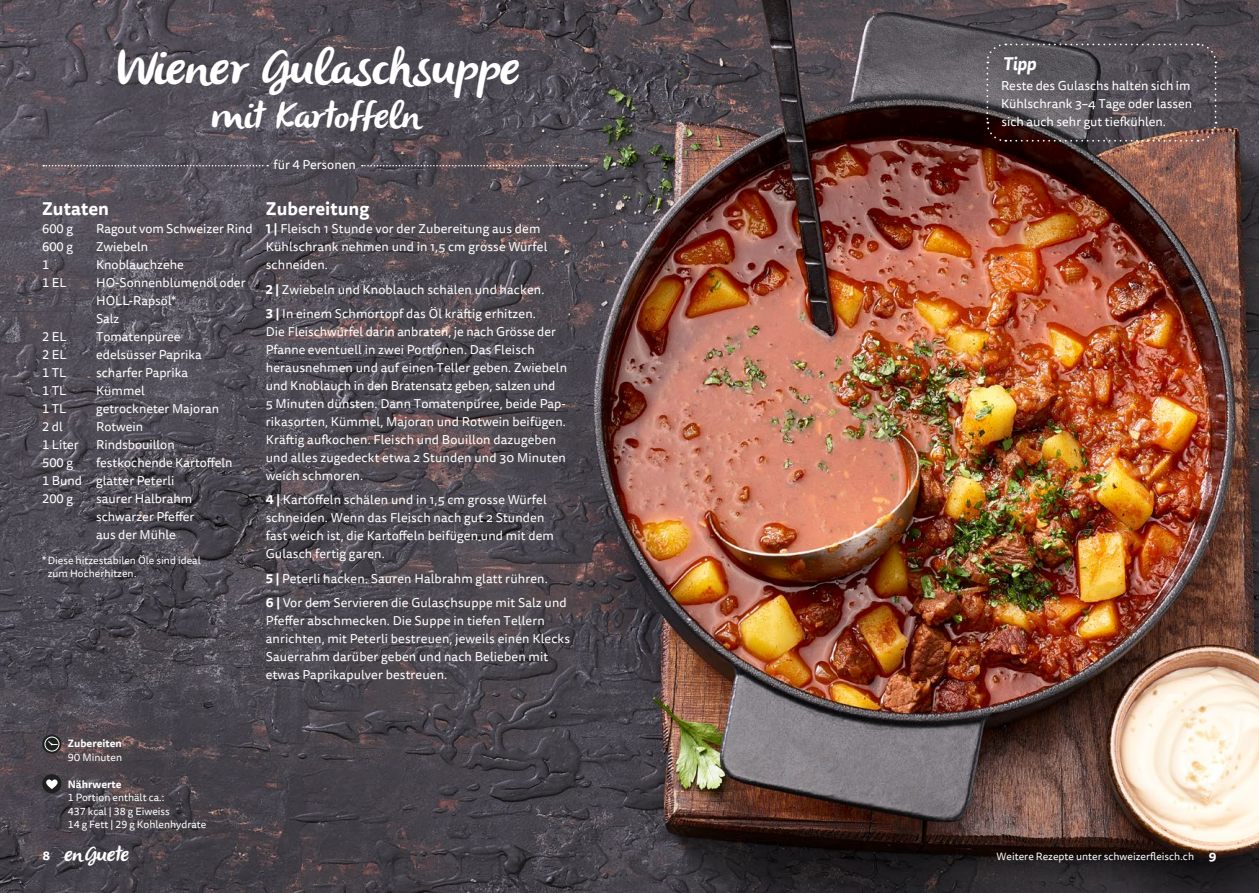
<style>
.page{position:relative;width:1259px;height:893px;background:#fff}
.page>*{position:absolute;margin:0;border:0;box-sizing:border-box;transform-origin:0 0}
.t1{font:italic 49.5px "Olivier";color:#fff}
.t2{font:italic 37.5px "Olivier";color:#fff}
.t3{font:italic 21px "Olivier";color:#fff}
.t4{font:700 18px "Tisa Sans OT";color:#fff}
.t5{font:italic 700 18px "Tisa Sans OT";color:#fff}
.t6{font:12.75px/18px "Tisa Sans OT";letter-spacing:.01em;color:#fff}
.t7{font:700 12.75px "Tisa Sans OT";color:#fff}
.t8{font:10.5px/13.5px "Tisa Sans OT";color:#fff}
.t9{font:700 10.5px "Tisa Sans OT";color:#fff}
.s1{font-weight:700}
.s2{font-family:"Tisa Sans OT";font-weight:700;font-style:normal;font-size:12.75px}
</style>
<div class="page">
<img style="left:0;top:0;width:1259px;height:893px">
<svg style="left:43px;top:165px;width:225px;height:1px"></svg>
<svg style="left:362px;top:165px;width:225px;height:1px"></svg>
<svg style="left:42px;top:734px;width:19px;height:20px"></svg>
<div style="left:45px;top:737px;width:14px;height:14px;border:1px solid #fff;border-radius:50%"></div>
<svg style="left:48px;top:741px;width:10px;height:4px"></svg>
<div style="left:42px;top:774px;width:19px;height:19px;background:#1e1f1f;border-radius:50%"></div>
<svg style="left:46px;top:779px;width:12px;height:10px"></svg>
<svg style="left:985px;top:43px;width:232px;height:100px;background:#585156"></svg>
<h1 class="t1" style="left:112px;top:40px;width:419px">WienerGulasc hsuppe</h1>
<h2 class="t2" style="left:210px;top:94px;width:211px">mitKartoffeln</h2>
<h3 class="t4" style="left:42px;top:197px;width:68px">Zutaten</h3>
<p class="t6" style="left:42px;top:220px;width:32px">600 g</p>
<p class="t6" style="left:96px;top:220px;width:158px">Ragout vom Schweizer Rind</p>
<p class="t6" style="left:42px;top:238px;width:32px">600 g</p>
<p class="t6" style="left:96px;top:238px;width:54px">Zwiebeln</p>
<p class="t6" style="left:42px;top:256px;width:9px">1</p>
<p class="t6" style="left:96px;top:256px;width:89px">Knoblauchzehe</p>
<p class="t6" style="left:42px;top:274px;width:26px">1 EL</p>
<p class="t6" style="left:96px;top:274px;width:151px">HO-Sonnenblumenöl oder<br>HOLL-Rapsöl*<br>Salz</p>
<p class="t6" style="left:42px;top:328px;width:26px">2 EL</p>
<p class="t6" style="left:96px;top:328px;width:86px">Tomatenpüree</p>
<p class="t6" style="left:42px;top:346px;width:26px">2 EL</p>
<p class="t6" style="left:96px;top:346px;width:107px">edelsüsser Paprika</p>
<p class="t6" style="left:42px;top:364px;width:26px">1 TL</p>
<p class="t6" style="left:96px;top:364px;width:93px">scharfer Paprika</p>
<p class="t6" style="left:42px;top:382px;width:26px">1 TL</p>
<p class="t6" style="left:96px;top:382px;width:50px">Kümmel</p>
<p class="t6" style="left:42px;top:400px;width:26px">1 TL</p>
<p class="t6" style="left:96px;top:400px;width:125px">getrockneter Majoran</p>
<p class="t6" style="left:42px;top:418px;width:22px">2 dl</p>
<p class="t6" style="left:96px;top:418px;width:49px">Rotwein</p>
<p class="t6" style="left:42px;top:436px;width:38px">1 Liter</p>
<p class="t6" style="left:96px;top:436px;width:80px">Rindsbouillon</p>
<p class="t6" style="left:42px;top:454px;width:32px">500 g</p>
<p class="t6" style="left:42px;top:454px;width:192px;text-indent:54px">festkochende Kartoffeln<br>1 Bund glatter Peterli<br>200 g</p>
<p class="t6" style="left:96px;top:490px;width:100px">saurer Halbrahm schwarzer Pfeffer aus der Mühle</p>
<p class="t8" style="left:48px;top:554px;width:154px;text-indent:-6px">* Diese hitzestabilen Öle sind ideal zum Hocherhitzen.</p>
<p class="t6" style="left:274px;top:156px;width:84px">für 4 Personen</p>
<h3 class="t4" style="left:266px;top:197px;width:105px">Zubereitung</h3>
<p class="t6" style="left:266px;top:220px;width:283px"><span class="s1">1 |</span> Fleisch 1 Stunde vor der Zubereitung aus dem<br>Kühlschrank nehmen und in 1,5 cm grosse Würfel schneiden.</p>
<p class="t6" style="left:266px;top:278px;width:280px;line-height:24.5px"><span class="s1">2 |</span> Zwiebeln und Knoblauch schälen und hacken.<br><span class="s1">3 |</span> In einem Schmortopf das Öl kräftig erhitzen.</p>
<p class="t6" style="left:266px;top:323px;width:303px">Die Fleischwürfel darin anbraten, je nach Grösse der Pfanne eventuell in zwei Portionen. Das Fleisch herausnehmen und auf einen Teller geben. Zwiebeln und Knoblauch in den Bratensatz geben, salzen und<br>5 Minuten dünsten. Dann Tomatenpüree, beide Pap&shy;rikasorten, Kümmel, Majoran und Rotwein beifügen.<br>Kräftig aufkochen. Fleisch und Bouillon dazugeben und alles zugedeckt etwa 2 Stunden und 30 Minuten weich schmoren.</p>
<p class="t6" style="left:266px;top:492px;width:290px"><span class="s1">4 |</span> Kartoffeln schälen und in 1,5 cm grosse Würfel schneiden. Wenn das Fleisch nach gut 2 Stunden fast weich ist, die Kartoffeln beifügen und mit dem Gulasch fertig garen.</p>
<p class="t6" style="left:266px;top:567px;width:302px;line-height:24.5px"><span class="s1">5 |</span> Peterli hacken. Sauren Halbrahm glatt rühren.<br><span class="s1">6 |</span> Vor dem Servieren die Gulaschsuppe mit Salz und</p>
<p class="t6" style="left:266px;top:612px;width:306px">Pfeffer abschmecken. Die Suppe in tiefen Tellern anrichten, mit Peterli bestreuen, jeweils einen Klecks Sauerrahm darüber geben und nach Belieben mit etwas Paprikapulver bestreuen.</p>
<p class="t9" style="left:68px;top:737px;width:56px">Zubereiten</p>
<p class="t8" style="left:68px;top:751px;width:56px">90 Minuten</p>
<p class="t9" style="left:68px;top:777px;width:55px">Nährwerte</p>
<p class="t8" style="left:68px;top:791px;width:140px">1 Portion enthält ca.:<br>437 kcal | 38 g Eiweiss<br>14 g Fett | 29 g Kohlenhydrate</p>
<h3 class="t5" style="left:1002px;top:52px;width:35px">Tipp</h3>
<p class="t6" style="left:1001px;top:77px;width:193px">Reste des Gulaschs halten sich im<br>Kühlschrank 3–4 Tage oder lassen sich auch sehr gut tiefkühlen.</p>
<h3 class="t3" style="left:43px;top:842px;width:92px"><span class="s2">8</span> en Guete</h3>
<p class="t7" style="left:1208px;top:847px;width:9px">9</p>
<p class="t8" style="left:996px;top:850px;width:199px">Weitere Rezepte unter schweizerfleisch.ch</p>
</div>
